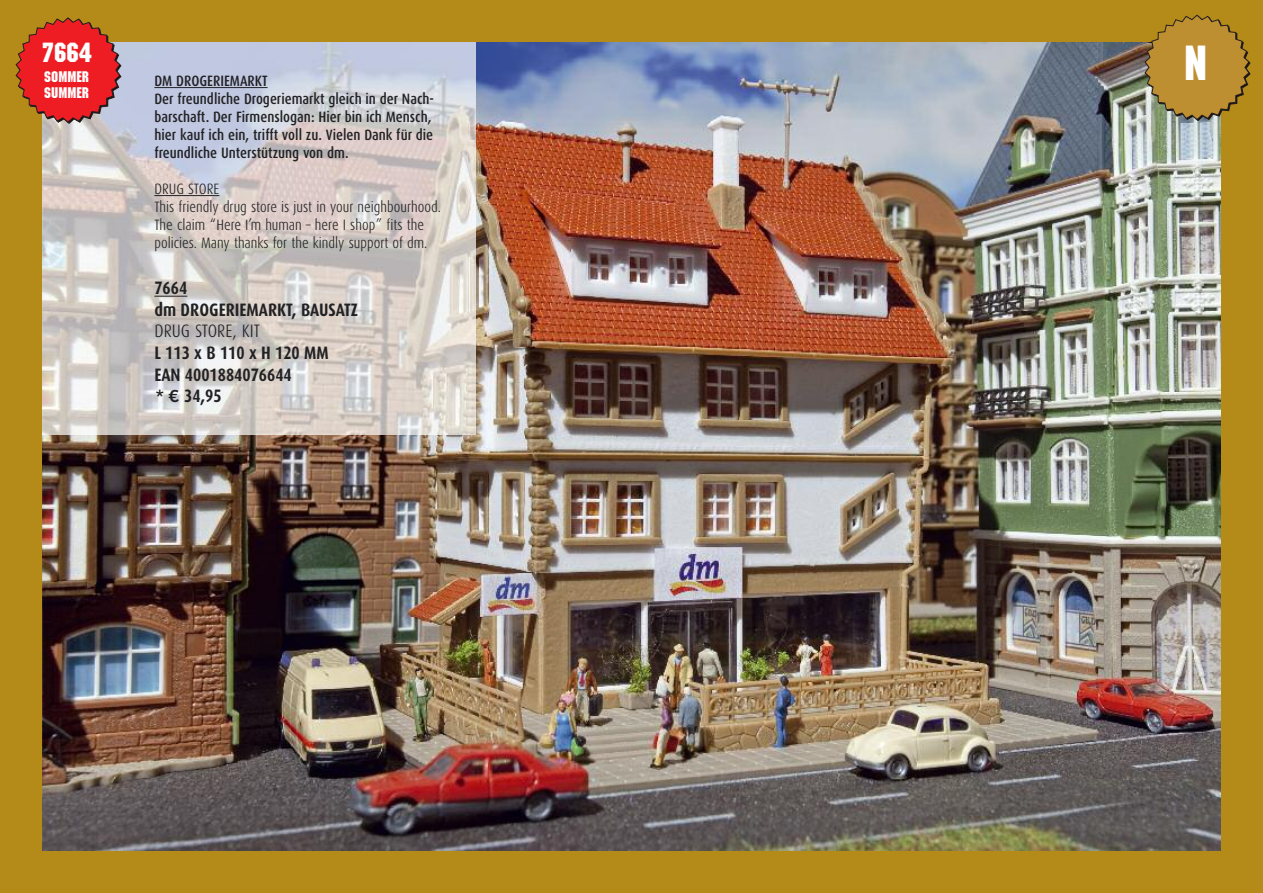
<style>
.page{position:relative;width:1263px;height:893px;background:#b48a19}
.page>*{position:absolute;margin:0;border:0;box-sizing:border-box;transform-origin:0 0}
.t1{font:48px "Machine";color:#fff}
.t2{font:27px "Machine";color:#fff}
.t3{font:700 18px/21.6px "Dax Condensed";color:#222225}
.t4{font:300 18px "Dax Condensed";color:#222225}
.t5{font:500 15px/18px "Dax Condensed";color:#222225}
.t6{font:300 15px/18px "Dax Condensed";color:#222225}
.t7{font:15px/16.5px "Machine";color:#fff}
.s1{font-family:"Franklin Gothic LT";font-weight:600}
.s2{font-family:"Franklin Gothic LT";font-weight:500}
</style>
<div class="page">
<img style="left:43px;top:43px;width:1177px;height:807px">
<svg style="left:1145px;top:15px;width:105px;height:106px"></svg>
<img style="left:43px;top:43px;width:433px;height:392px">
<hr style="left:154px;top:87px;width:114px;height:1px;background:#222225">
<hr style="left:154px;top:195px;width:65px;height:1px;background:#222225">
<hr style="left:154px;top:296px;width:33px;height:1px;background:#222225">
<svg style="left:16px;top:18px;width:105px;height:106px"></svg>
<h2 class="t2" style="left:42px;top:37px;width:51px">7664</h2>
<p class="t7" style="left:44px;top:68px;width:46px">SOMMER<br>SUMMER</p>
<p class="t5" style="left:154px;top:73px;width:115px">DM DROGERIEMARKT</p>
<p class="t5" style="left:154px;top:91px;width:281px">Der freundliche Drogeriemarkt gleich in der Nach&shy;barschaft. Der Firmenslogan: Hier bin ich Mensch, hier kauf ich ein, trifft voll zu. Vielen Dank für die freundliche Unterstützung von dm.</p>
<p class="t6" style="left:154px;top:181px;width:288px">DRUG STORE<br>This friendly drug store is just in your neighbourhood.<br>The claim “Here I’m human – here I shop” fits the policies. Many thanks for the kindly support of dm.</p>
<p class="t3" style="left:154px;top:278px;width:205px">7664<br>dm DROGERIEMARKT, BAUSATZ</p>
<p class="t4" style="left:154px;top:325px;width:107px">DRUG STORE, KIT</p>
<p class="t3" style="left:154px;top:343px;width:176px">L113xB110xH120MM<br>EAN 4001884076644<br><span class="s1">*</span> <span class="s2">€</span> 34,95</p>
<h1 class="t1" style="left:1184px;top:35px;width:25px">N</h1>
</div>
